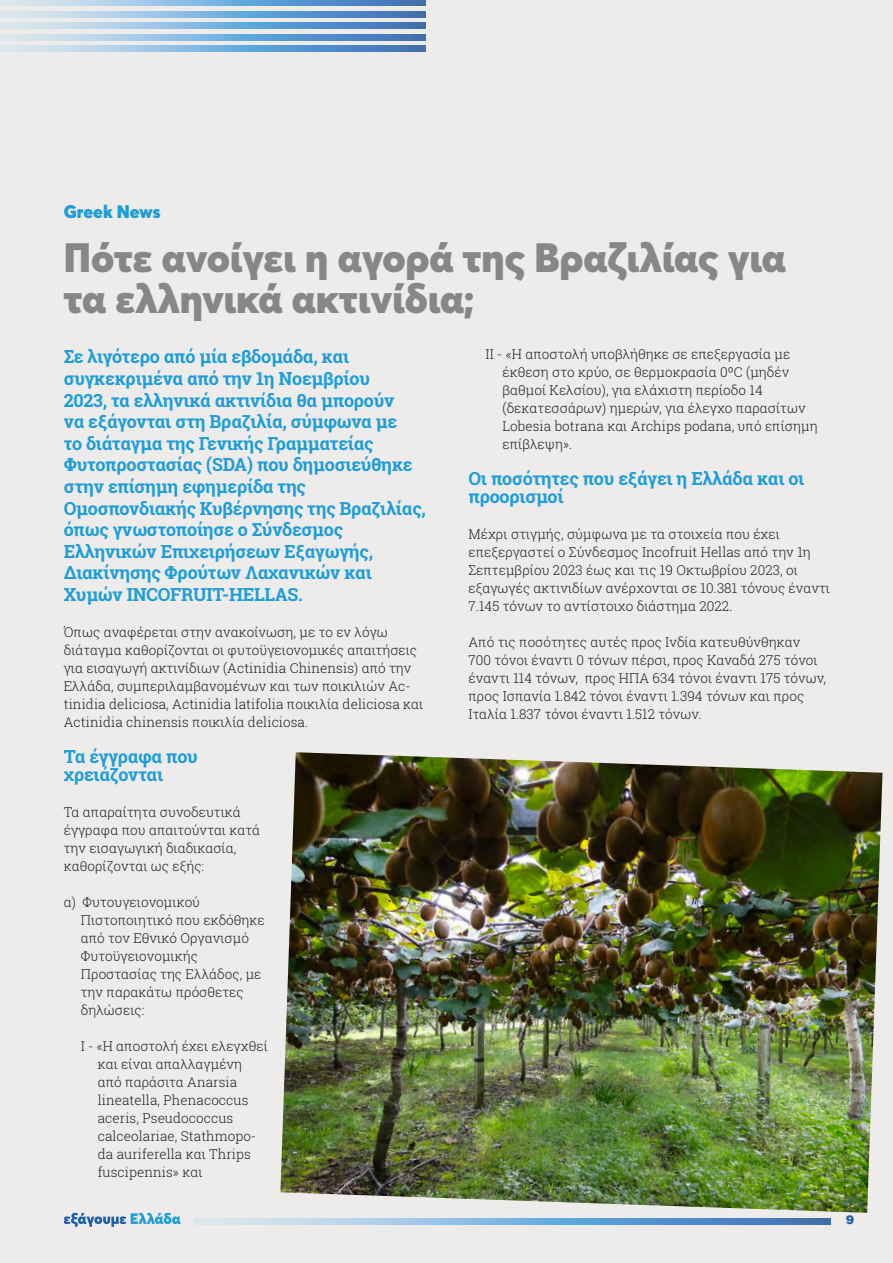
<style>
.page{position:relative;width:893px;height:1263px;background:#edeceb}
.page>*{position:absolute;margin:0;border:0;box-sizing:border-box;transform-origin:0 0}
.t1{font:900 40.5px/40.5px "Averta";letter-spacing:-.005em;color:#888787}
.t2{font:700 18px/21.6px "Roboto Slab";letter-spacing:-.015em;color:#1e9dd8}
.t3{font:900 18px "Averta";color:#1e9dd8}
.t4{font:300 13.5px/18px "Roboto Slab";letter-spacing:.005em;color:#231f20}
.t5{font:900 12px "UB Helvetica";color:#1b5fa9}
</style>
<div class="page">
<svg style="left:0;top:0;width:426px;height:6px;background:#83b0d9"></svg>
<svg style="left:0;top:23px;width:426px;height:6px;background:#83b0d9"></svg>
<svg style="left:0;top:46px;width:426px;height:5px;background:#83b0d9"></svg>
<svg style="left:0;top:11px;width:426px;height:6px;background:#83b0d9"></svg>
<svg style="left:0;top:34px;width:426px;height:6px;background:#83b0d9"></svg>
<svg style="left:64px;top:1213px;width:117px;height:14px"></svg>
<svg style="left:194px;top:1219px;width:637px;height:5px;background:#83b0d9"></svg>
<img style="left:280px;top:752px;width:602px;height:461px">
<h2 class="t3" style="left:64px;top:200px;width:98px">Greek News</h2>
<h1 class="t1" style="left:64px;top:237px;width:724px">Πότε ανοίγει η αγορά της Βραζιλίας για τα ελληνικά ακτινίδια;</h1>
<p class="t2" style="left:64px;top:346px;width:364px">Σε λιγότερο από μία εβδομάδα, και συγκεκριμένα από την 1η Νοεμβρίου<br>2023, τα ελληνικά ακτινίδια θα μπορούν<br>να εξάγονται στη Βραζιλία, σύμφωνα με<br>το διάταγμα της Γενικής Γραμματείας Φυτοπροστασίας (SDA) που δημοσιεύθηκε στην επίσημη εφημερίδα της Ομοσπονδιακής Κυβέρνησης της Βραζιλίας, όπως γνωστοποίησε ο Σύνδεσμος Ελληνικών Επιχειρήσεων Εξαγωγής, Διακίνησης Φρούτων Λαχανικών και Χυμών INCOFRUIT-HELLAS.</p>
<p class="t4" style="left:64px;top:623px;width:361px">Όπως αναφέρεται στην ανακοίνωση, με το εν λόγω διάταγμα καθορίζονται οι φυτοϋγειονομικές απαιτήσεις για εισαγωγή ακτινίδιων (Actinidia Chinensis) από την Ελλάδα, συμπεριλαμβανομένων και των ποικιλιών Ac&shy;tinidia deliciosa, Actinidia latifolia ποικιλία deliciosa και Actinidia chinensis ποικιλία deliciosa.</p>
<h2 class="t2" style="left:64px;top:747px;width:136px;line-height:18px">Τα έγγραφα που χρειάζονται</h2>
<p class="t4" style="left:64px;top:803px;width:198px">Τα απαραίτητα συνοδευτικά έγγραφα που απαιτούνται κατά την εισαγωγική διαδικασία, καθορίζονται ως εξής:</p>
<p class="t4" style="left:81px;top:893px;width:185px;text-indent:-17px">α) Φυτουγειονομικού<br>Πιστοποιητικό που εκδόθηκε από τον Εθνικό Οργανισμό<br>Φυτοϋγειονομικής<br>Προστασίας της Ελλάδος, με την παρακάτω πρόσθετες δηλώσεις:</p>
<p class="t4" style="left:98px;top:1037px;width:172px;text-indent:-17px">I - «Η αποστολή έχει ελεγχθεί και είναι απαλλαγμένη από παράσιτα Anarsia lineatella, Phenacoccus aceris, Pseudococcus calceolariae, Stathmopo&shy;da auriferella και Thrips fuscipennis» και</p>
<p class="t4" style="left:502px;top:344px;width:317px;text-indent:-17px">II - «Η αποστολή υποβλήθηκε σε επεξεργασία με έκθεση στο κρύο, σε θερμοκρασία 0ºC (μηδέν βαθμοί Κελσίου), για ελάχιστη περίοδο 14 (δεκατεσσάρων) ημερών, για έλεγχο παρασίτων Lobesia botrana και Archips podana, υπό επίσημη επίβλεψη».</p>
<h2 class="t2" style="left:468px;top:469px;width:337px;line-height:18px">Οι ποσότητες που εξάγει η Ελλάδα και οι προορισμοί</h2>
<p class="t4" style="left:468px;top:524px;width:363px">Μέχρι στιγμής, σύμφωνα με τα στοιχεία που έχει επεξεργαστεί ο Σύνδεσμος Incofruit Hellas από την 1η Σεπτεμβρίου 2023 έως και τις 19 Οκτωβρίου 2023, οι εξαγωγές ακτινιδίων ανέρχονται σε 10.381 τόνους έναντι 7.145 τόνων το αντίστοιχο διάστημα 2022.</p>
<p class="t4" style="left:468px;top:632px;width:359px">Από τις ποσότητες αυτές προς Ινδία κατευθύνθηκαν 700 τόνοι έναντι 0 τόνων πέρσι, προς Καναδά 275 τόνοι έναντι 114 τόνων, προς ΗΠΑ 634 τόνοι έναντι 175 τόνων, προς Ισπανία 1.842 τόνοι έναντι 1.394 τόνων και προς Ιταλία 1.837 τόνοι έναντι 1.512 τόνων.</p>
<p class="t5" style="left:846px;top:1212px;width:10px">9</p>
</div>
